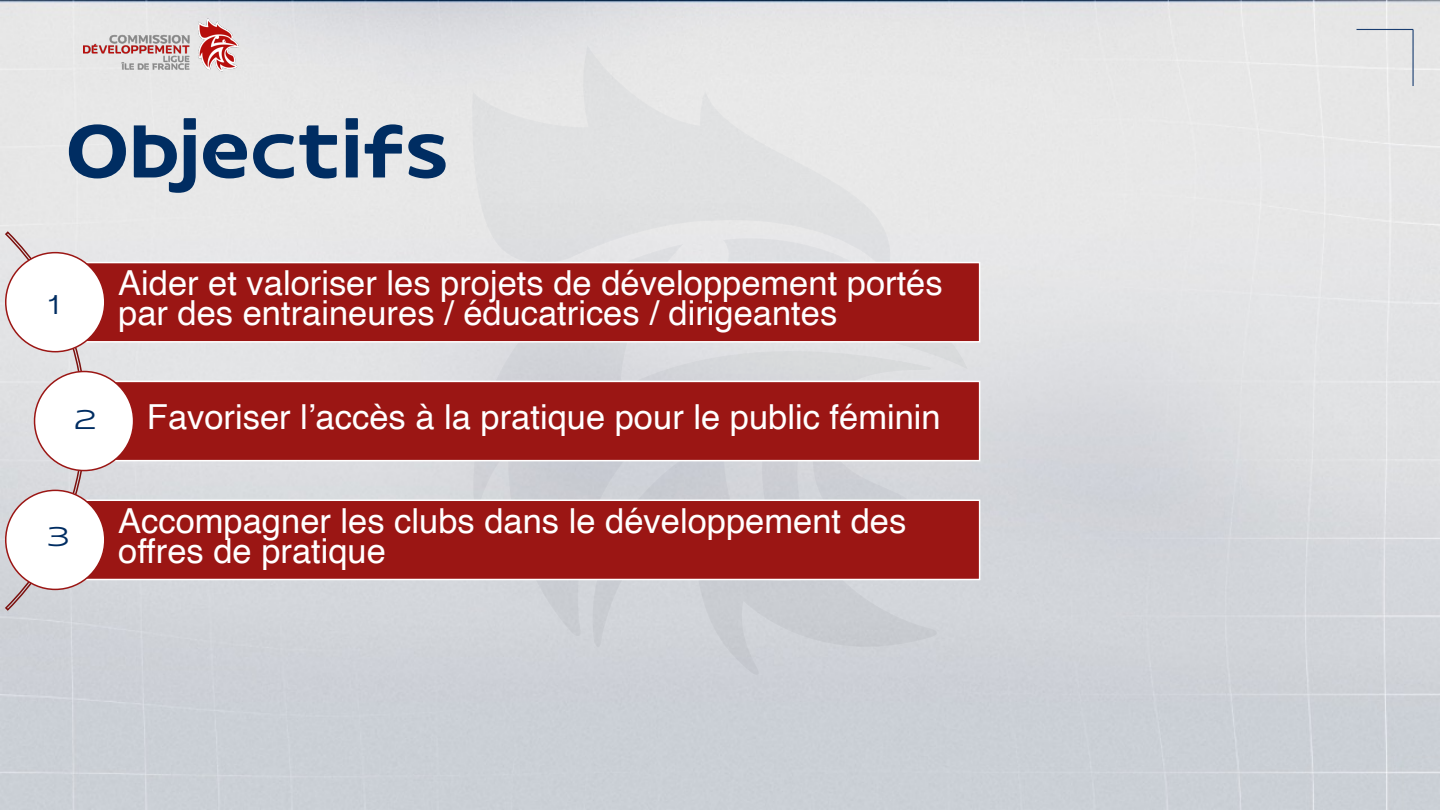
<style>
.page{position:relative;width:1440px;height:810px;background:#fff}
.page>*{position:absolute;margin:0;border:0;box-sizing:border-box;transform-origin:0 0}
.t1{font:72px "FF Hand V";letter-spacing:-.01em;color:#002d62}
.t2{font:34.5px/29.8px "Helvetica";color:#fff}
.t3{font:27px "Matrice";color:#002d62}
</style>
<div class="page">
<img style="left:0;top:0;width:1440px;height:810px">
<img style="left:473px;top:46px;width:494px;height:629px">
<img style="left:83px;top:18px;width:156px;height:53px">
<hr style="left:1357px;top:29px;width:56px;height:1px;background:#1a3e71">
<hr style="left:1412px;top:29px;width:2px;height:57px;background:#1a3e71">
<svg style="left:0;top:166px;width:112px;height:446px"></svg>
<div style="left:55px;top:263px;width:925px;height:79px;background:#9b1614"></div>
<div style="left:55px;top:262px;width:925px;height:81px;border:2px solid #fff"></div>
<div style="left:6px;top:253px;width:99px;height:99px;background:#fff;border-radius:50%"></div>
<div style="left:5px;top:252px;width:101px;height:100px;border:2px solid #9b1614;border-radius:50%"></div>
<div style="left:84px;top:381px;width:896px;height:80px;background:#9b1614"></div>
<div style="left:83px;top:381px;width:897px;height:80px;border:2px solid #fff"></div>
<div style="left:35px;top:372px;width:99px;height:99px;background:#fff;border-radius:50%"></div>
<div style="left:34px;top:371px;width:100px;height:100px;border:2px solid #9b1614;border-radius:50%"></div>
<div style="left:55px;top:500px;width:925px;height:80px;background:#9b1614"></div>
<div style="left:55px;top:500px;width:925px;height:80px;border:2px solid #fff"></div>
<div style="left:6px;top:490px;width:99px;height:99px;background:#fff;border-radius:50%"></div>
<div style="left:5px;top:490px;width:101px;height:100px;border:2px solid #9b1614;border-radius:50%"></div>
<h1 class="t1" style="left:67px;top:120px;width:384px">Objectifs</h1>
<p class="t3" style="left:49px;top:294px;width:13px">1</p>
<p class="t2" style="left:118px;top:271px;width:826px">Aider et valoriser les projets de développement portés par des entraineures / éducatrices / dirigeantes</p>
<p class="t3" style="left:74px;top:409px;width:23px">2</p>
<p class="t2" style="left:147px;top:405px;width:795px">Favoriser l’accès à la pratique pour le public féminin</p>
<p class="t3" style="left:47px;top:526px;width:24px">3</p>
<p class="t2" style="left:118px;top:509px;width:790px">Accompagner les clubs dans le développement des offres de pratique</p>
</div>
